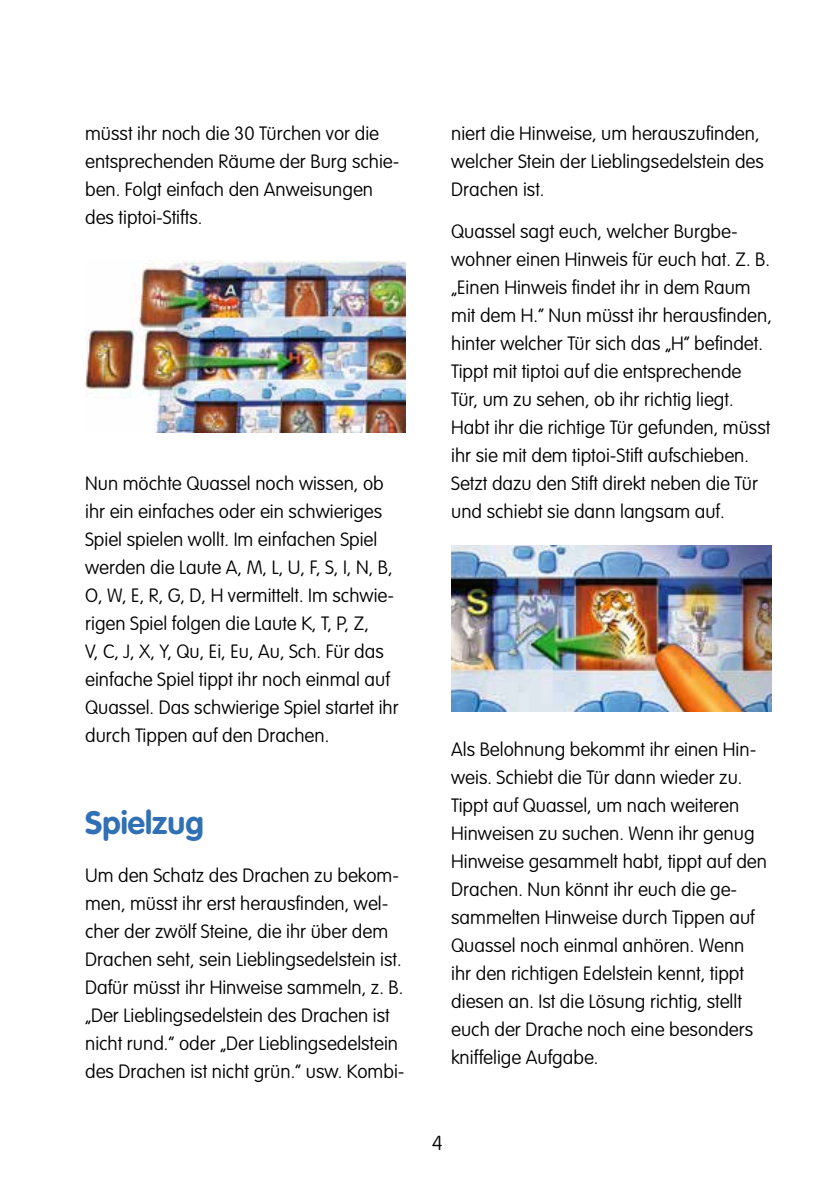
<style>
.page{position:relative;width:840px;height:1191px;background:#fff}
.page>*{position:absolute;margin:0;border:0;box-sizing:border-box;transform-origin:0 0}
.t1{font:700 32px "VAG Rounded Std";color:#3170b5}
.t2{font:100 20px "VAG Rounded Std";color:#000}
.t3{font:100 19px/28px "VAG Rounded Std";color:#000}
</style>
<div class="page">
<img style="left:85px;top:261px;width:320px;height:171px">
<img style="left:451px;top:546px;width:320px;height:166px">
<p class="t3" style="left:85px;top:120px;width:316px">müsst ihr noch die 30 Türchen vor die entsprechenden Räume der Burg schie&shy;ben. Folgt einfach den Anweisungen des tiptoi-Stifts.</p>
<p class="t3" style="left:85px;top:470px;width:315px">Nun möchte Quassel noch wissen, ob ihr ein einfaches oder ein schwieriges Spiel spielen wollt. Im einfachen Spiel werden die Laute A, M, L, U, F, S, I, N, B, O, W, E, R, G, D, H vermittelt. Im schwie&shy;rigen Spiel folgen die Laute K, T, P, Z,<br>V, C, J, X, Y, Qu, Ei, Eu, Au, Sch. Für das einfache Spiel tippt ihr noch einmal auf Quassel. Das schwierige Spiel startet ihr durch Tippen auf den Drachen.</p>
<h1 class="t1" style="left:85px;top:804px;width:120px">Spielzug</h1>
<p class="t3" style="left:85px;top:862px;width:321px">Um den Schatz des Drachen zu bekom&shy;men, müsst ihr erst herausfinden, wel&shy;cher der zwölf Steine, die ihr über dem Drachen seht, sein Lieblingsedelstein ist.<br>Dafür müsst ihr Hinweise sammeln, z. B. „Der Lieblingsedelstein des Drachen ist nicht rund.“ oder „Der Lieblingsedelstein des Drachen ist nicht grün.“ usw. Kombi-</p>
<p class="t3" style="left:451px;top:120px;width:314px">niert die Hinweise, um herauszufinden, welcher Stein der Lieblingsedelstein des<br>Drachen ist.</p>
<p class="t3" style="left:451px;top:218px;width:322px">Quassel sagt euch, welcher Burgbe&shy;wohner einen Hinweis für euch hat. Z. B. „Einen Hinweis findet ihr in dem Raum mit dem H.“ Nun müsst ihr herausfinden, hinter welcher Tür sich das „H“ befindet.<br>Tippt mit tiptoi auf die entsprechende Tür, um zu sehen, ob ihr richtig liegt.<br>Habt ihr die richtige Tür gefunden, müsst ihr sie mit dem tiptoi-Stift aufschieben.<br>Setzt dazu den Stift direkt neben die Tür und schiebt sie dann langsam auf.</p>
<p class="t3" style="left:451px;top:736px;width:317px">Als Belohnung bekommt ihr einen Hin&shy;weis. Schiebt die Tür dann wieder zu.<br>Tippt auf Quassel, um nach weiteren Hinweisen zu suchen. Wenn ihr genug Hinweise gesammelt habt, tippt auf den Drachen. Nun könnt ihr euch die ge&shy;sammelten Hinweise durch Tippen auf Quassel noch einmal anhören. Wenn ihr den richtigen Edelstein kennt, tippt diesen an. Ist die Lösung richtig, stellt euch der Drache noch eine besonders kniffelige Aufgabe.</p>
<p class="t2" style="left:431px;top:1131px;width:12px">4</p>
</div>
